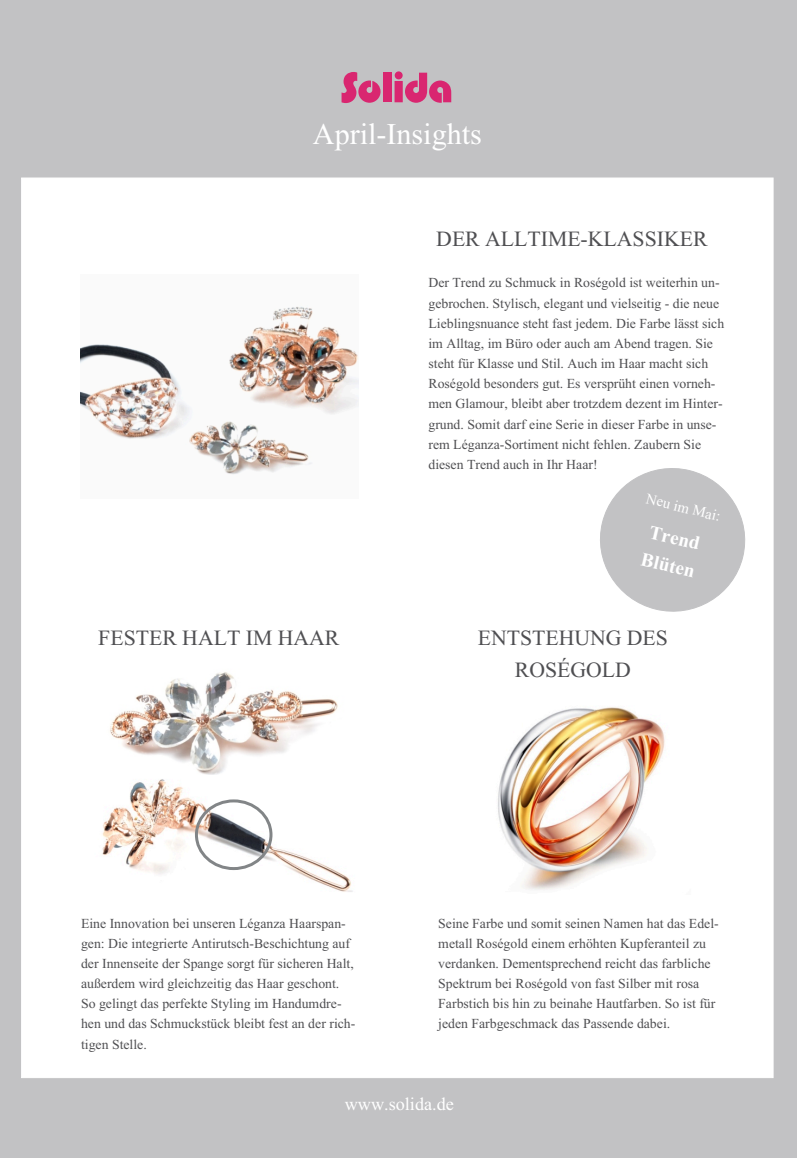
<style>
.page{position:relative;width:797px;height:1158px;background:#fff}
.page>*{position:absolute;margin:0;border:0;box-sizing:border-box;transform-origin:0 0}
.t1{font:37.35px "Aparajita";color:#fff}
.t2{font:27px/32px "Aparajita";color:#4f4f52;text-align:center}
.t3{font:700 24px/28.3px "Aparajita";color:#fff}
.t4{font:22.65px "Aparajita";color:#fff}
.t5{font:18.45px "Aparajita";color:#fff}
.t6{font:17.1px/20.2px "Aparajita";color:#4f4f52}
</style>
<div class="page">
<div style="left:0;top:0;width:796px;height:1158px;background:#c2c2c4"></div>
<div style="left:21px;top:178px;width:752px;height:900px;background:#fff"></div>
<div style="left:383px;top:73px;width:8px;height:29px;background:#d92670"></div>
<svg style="left:394px;top:71px;width:57px;height:32px"></svg>
<svg style="left:341px;top:72px;width:39px;height:31px"></svg>
<img style="left:80px;top:306px;width:278px;height:169px">
<img style="left:498px;top:707px;width:167px;height:183px">
<img style="left:102px;top:774px;width:251px;height:118px">
<img style="left:110px;top:672px;width:228px;height:102px">
<div style="left:195px;top:799px;width:77px;height:71px;border:3px solid #828587;border-radius:50%"></div>
<svg style="left:600px;top:468px;width:146px;height:144px"></svg>
<h1 class="t1" style="left:313px;top:117px;width:170px">April-Insights</h1>
<h2 class="t2" style="left:436px;top:223px;width:273px">DER ALLTIME-KLASSIKER</h2>
<p class="t6" style="left:428px;top:273px;width:297px">Der Trend zu Schmuck in Roségold ist weiterhin un&shy;gebrochen. Stylisch, elegant und vielseitig - die neue Lieblingsnuance steht fast jedem. Die Farbe lässt sich im Alltag, im Büro oder auch am Abend tragen. Sie steht für Klasse und Stil. Auch im Haar macht sich Roségold besonders gut. Es versprüht einen vorneh&shy;men Glamour, bleibt aber trotzdem dezent im Hinter&shy;grund. Somit darf eine Serie in dieser Farbe in unse&shy;rem Léganza-Sortiment nicht fehlen. Zaubern Sie diesen Trend auch in Ihr Haar!</p>
<p class="t5" style="left:648px;top:490px;width:78px;rotate:14deg">N u im Mai:</p>
<h2 class="t2" style="left:98px;top:623px;width:242px">FESTER HALT IM HAAR</h2>
<h3 class="t3" style="left:650px;top:518px;width:56px;rotate:13deg">Trend<br>Bl en</h3>
<h2 class="t2" style="left:477px;top:622px;width:192px">ENTSTEHUNG DES<br>ROSÉGOLD</h2>
<p class="t6" style="left:81px;top:913px;width:276px">Eine Innovation bei unseren Léganza Haarspan&shy;gen: Die integrierte Antirutsch-Beschichtung auf der Innenseite der Spange sorgt für sicheren Halt, außerdem wird gleichzeitig das Haar geschont.<br>So gelingt das perfekte Styling im Handumdre&shy;hen und das Schmuckstück bleibt fest an der rich&shy;tigen Stelle.</p>
<p class="t6" style="left:438px;top:913px;width:282px">Seine Farbe und somit seinen Namen hat das Edel&shy;metall Roségold einem erhöhten Kupferanteil zu verdanken. Dementsprechend reicht das farbliche Spektrum bei Roségold von fast Silber mit rosa Farbstich bis hin zu beinahe Hautfarben. So ist für jeden Farbgeschmack das Passende dabei.</p>
<h3 class="t4" style="left:345px;top:1093px;width:111px">www.solida.de</h3>
</div>
